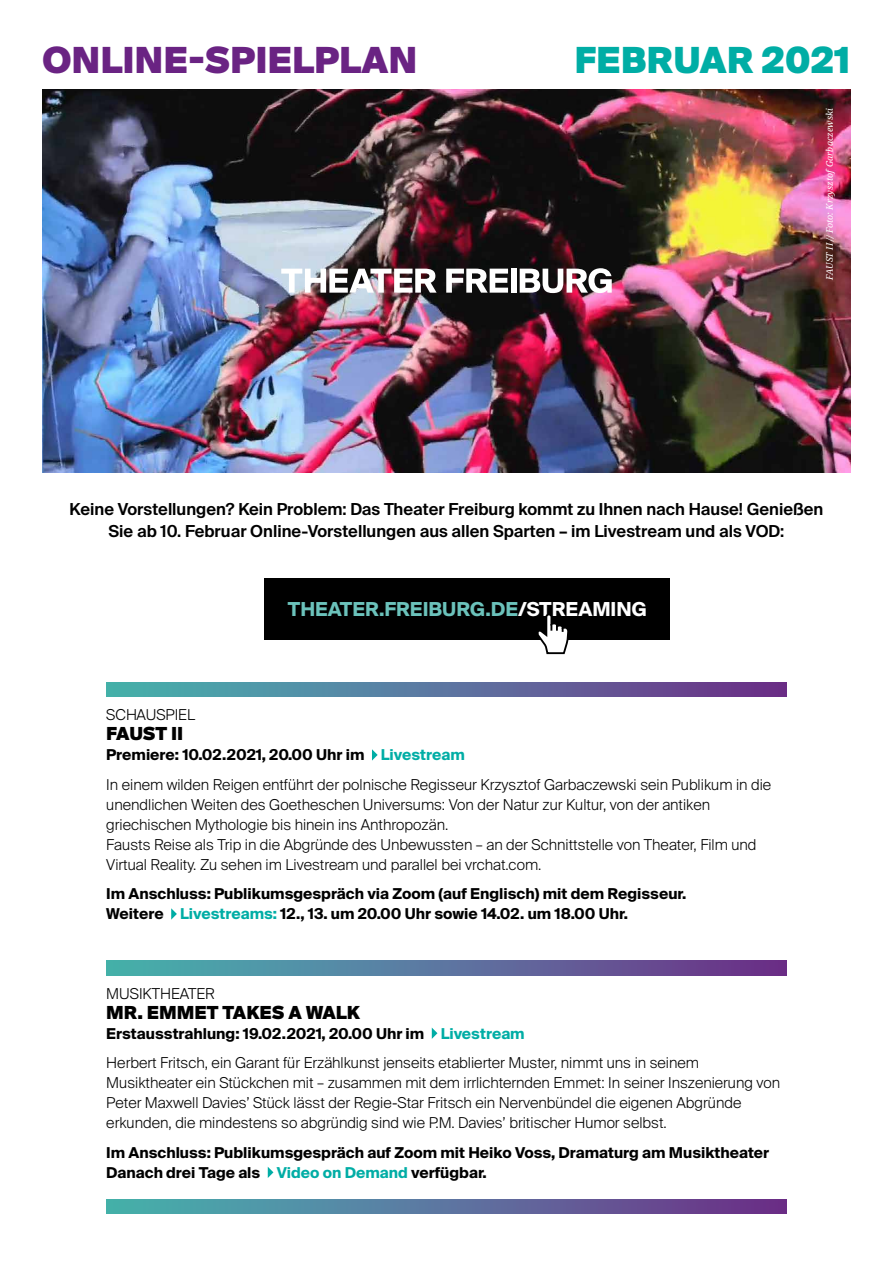
<style>
.page{position:relative;width:893px;height:1263px;background:#fff}
.page>*{position:absolute;margin:0;border:0;box-sizing:border-box;transform-origin:0 0}
.t1{font:900 36px "Suisse Intl";color:#6a2383}
.t2{font:900 36px "Suisse Intl";color:#00ada5}
.t3{font:700 19.2px "Suisse Intl";color:#6bc2bb}
.t4{font:900 18px "Suisse Intl";color:#000}
.t5{font:600 16.5px/22px "Suisse Intl";color:#000;text-align:center}
.t6{font:300 15px/19.8px "Suisse Intl";color:#000}
.t7{font:700 15px/20px "Suisse Intl";color:#000}
.t8{font:italic 9px "Droid Serif";color:#fff}
.s1{color:#fff}
.s2{font-weight:700}
.s3{font-weight:700;color:#00ada5}
.s4{color:#00ada5}
</style>
<div class="page">
<svg style="left:106px;top:682px;width:681px;height:15px;background:#5a729d"></svg>
<svg style="left:372px;top:749px;width:6px;height:12px"></svg>
<svg style="left:171px;top:908px;width:6px;height:12px"></svg>
<svg style="left:106px;top:961px;width:681px;height:14px;background:#5a729d"></svg>
<svg style="left:432px;top:1028px;width:5px;height:11px"></svg>
<svg style="left:268px;top:1167px;width:5px;height:11px"></svg>
<svg style="left:106px;top:1199px;width:681px;height:15px;background:#5a729d"></svg>
<img style="left:43px;top:89px;width:807px;height:383px">
<svg style="left:520px;top:268px;width:92px;height:25px"></svg>
<div style="left:511px;top:269px;width:5px;height:24px;background:#fff"></div>
<svg style="left:446px;top:269px;width:62px;height:24px"></svg>
<img style="left:281px;top:269px;width:156px;height:24px">
<div style="left:265px;top:578px;width:405px;height:61px;background:#000"></div>
<svg style="left:535px;top:615px;width:35px;height:40px"></svg>
<h1 class="t1" style="left:43px;top:39px;width:376px">ONLINE-SPIELPLAN</h1>
<h1 class="t2" style="left:574px;top:39px;width:277px">FEBRUAR 2021</h1>
<p class="t8" style="left:823px;top:280px;width:173px;rotate:-90deg">FAUST II // Foto: KrzysztofGarbaczewski</p>
<p class="t5" style="left:70px;top:498px;width:755px">Keine Vorstellungen? Kein Problem: Das Theater Freiburg kommt zu Ihnen nach Hause! Genießen<br>Sie ab 10. Februar Online-Vorstellungen aus allen Sparten – im Livestream und als VOD:</p>
<p class="t3" style="left:288px;top:598px;width:360px">THEATER.FREIBURG.DE<span class="s1">/STREAMING</span></p>
<p class="t6" style="left:106px;top:705px;width:90px">SCHAUSPIEL</p>
<p class="t4" style="left:106px;top:724px;width:78px">FAUST II</p>
<p class="t6" style="left:106px;top:740px;width:666px;line-height:29.8px"><span class="s2">Premiere: 10.02.2021, 20.00 Uhr im</span> <span class="s3">Livestream<br></span>In einem wilden Reigen entführt der polnische Regisseur Krzysztof Garbaczewski sein Publikum in die</p>
<p class="t6" style="left:106px;top:795px;width:652px">unendlichen Weiten des Goetheschen Universums: Von der Natur zur Kultur, von der antiken griechischen Mythologie bis hinein ins Anthropozän.<br>Fausts Reise als Trip in die Abgründe des Unbewussten – an der Schnittstelle von Theater, Film und Virtual Reality. Zu sehen im Livestream und parallel bei vrchat.com.</p>
<p class="t7" style="left:106px;top:884px;width:581px">Im Anschluss: Publikumsgespräch via Zoom (auf Englisch) mit dem Regisseur.<br>Weitere <span class="s4">Livestreams:</span> 12., 13. um 20.00 Uhr sowie 14.02. um 18.00 Uhr.</p>
<p class="t6" style="left:106px;top:984px;width:110px">MUSIKTHEATER</p>
<p class="t4" style="left:106px;top:1002px;width:255px">MR. EMMET TAKES A WALK</p>
<p class="t6" style="left:106px;top:1018px;width:594px;line-height:29.8px"><span class="s2">Erstausstrahlung: 19.02.2021, 20.00 Uhr im</span> <span class="s3">Livestream<br></span>Herbert Fritsch, ein Garant für Erzählkunst jenseits etablierter Muster, nimmt uns in seinem</p>
<p class="t6" style="left:106px;top:1073px;width:675px">Musiktheater ein Stückchen mit – zusammen mit dem irrlichternden Emmet: In seiner Inszenierung von<br>Peter Maxwell Davies’ Stück lässt der Regie-Star Fritsch ein Nervenbündel die eigenen Abgründe erkunden, die mindestens so abgründig sind wie P.M. Davies’ britischer Humor selbst.</p>
<p class="t7" style="left:106px;top:1142px;width:664px">Im Anschluss: Publikumsgespräch auf Zoom mit Heiko Voss, Dramaturg am Musiktheater<br>Danach drei Tage als <span class="s4">Video on Demand</span> verfügbar.</p>
</div>
